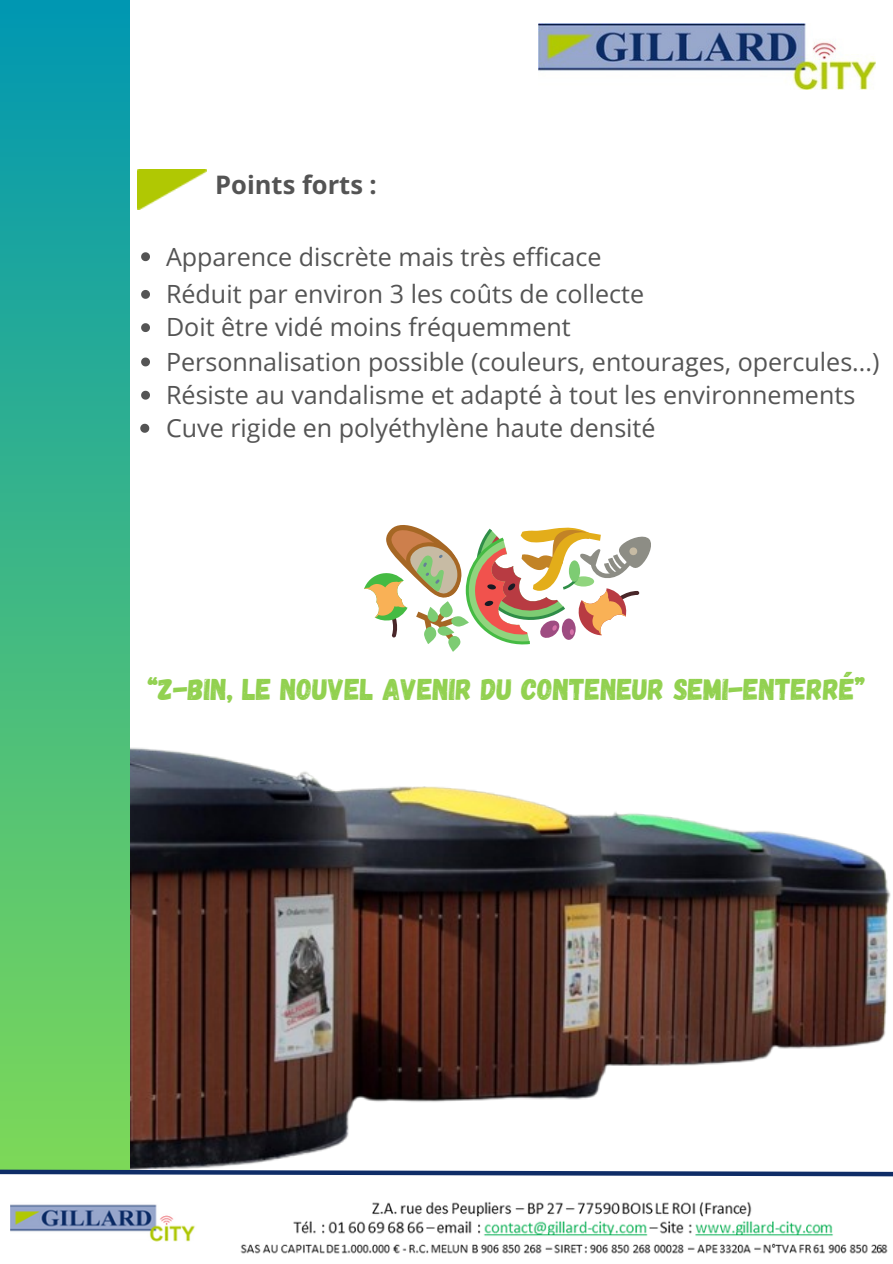
<style>
.page{position:relative;width:893px;height:1264px;background:#fff}
.page>*{position:absolute;margin:0;border:0;box-sizing:border-box;transform-origin:0 0}
.t1{font:30px "Gagalin";color:#92d150}
.t2{font:700 25.5px "Open Sans";color:#545454}
.t3{font:25.05px "Open Sans";color:#545454}
</style>
<div class="page">
<img style="left:538px;top:24px;width:337px;height:65px">
<img style="left:138px;top:170px;width:68px;height:39px">
<img style="left:129px;top:694px;width:763px;height:483px">
<div style="left:0;top:0;width:129px;height:1173px;background:linear-gradient(to bottom,#0097b2,#7dd858)"></div>
<img style="left:10px;top:1202px;width:878px;height:52px">
<svg style="left:0;top:1169px;width:892px;height:7px"></svg>
<svg style="left:364px;top:525px;width:287px;height:127px"></svg>
<svg style="left:141px;top:252px;width:9px;height:10px"></svg>
<svg style="left:141px;top:290px;width:9px;height:9px"></svg>
<svg style="left:141px;top:323px;width:9px;height:9px"></svg>
<svg style="left:141px;top:357px;width:9px;height:10px"></svg>
<svg style="left:141px;top:391px;width:9px;height:9px"></svg>
<svg style="left:140px;top:424px;width:10px;height:9px"></svg>
<p class="t2" style="left:215px;top:167px;width:163px">Points forts :</p>
<p class="t3" style="left:166px;top:239px;width:437px">Apparence discrète mais très efficace</p>
<p class="t3" style="left:166px;top:276px;width:479px">Réduit par environ 3 les coûts de collecte</p>
<p class="t3" style="left:166px;top:310px;width:406px">Doit être vidé moins fréquemment</p>
<p class="t3" style="left:166px;top:344px;width:714px">Personnalisation possible (couleurs, entourages, opercules...)</p>
<p class="t3" style="left:166px;top:377px;width:690px">Résiste au vandalisme et adapté à tout les environnements</p>
<h1 class="t3" style="left:166px;top:410px;width:491px">Cuve rigide en polyéthylène haute densité</h1>
<p class="t1" style="left:147px;top:670px;width:719px">“Z-BIN, LE NOUVEL AVENIR DU CONTENEUR SEMI-ENTERRÉ”</p>
</div>
